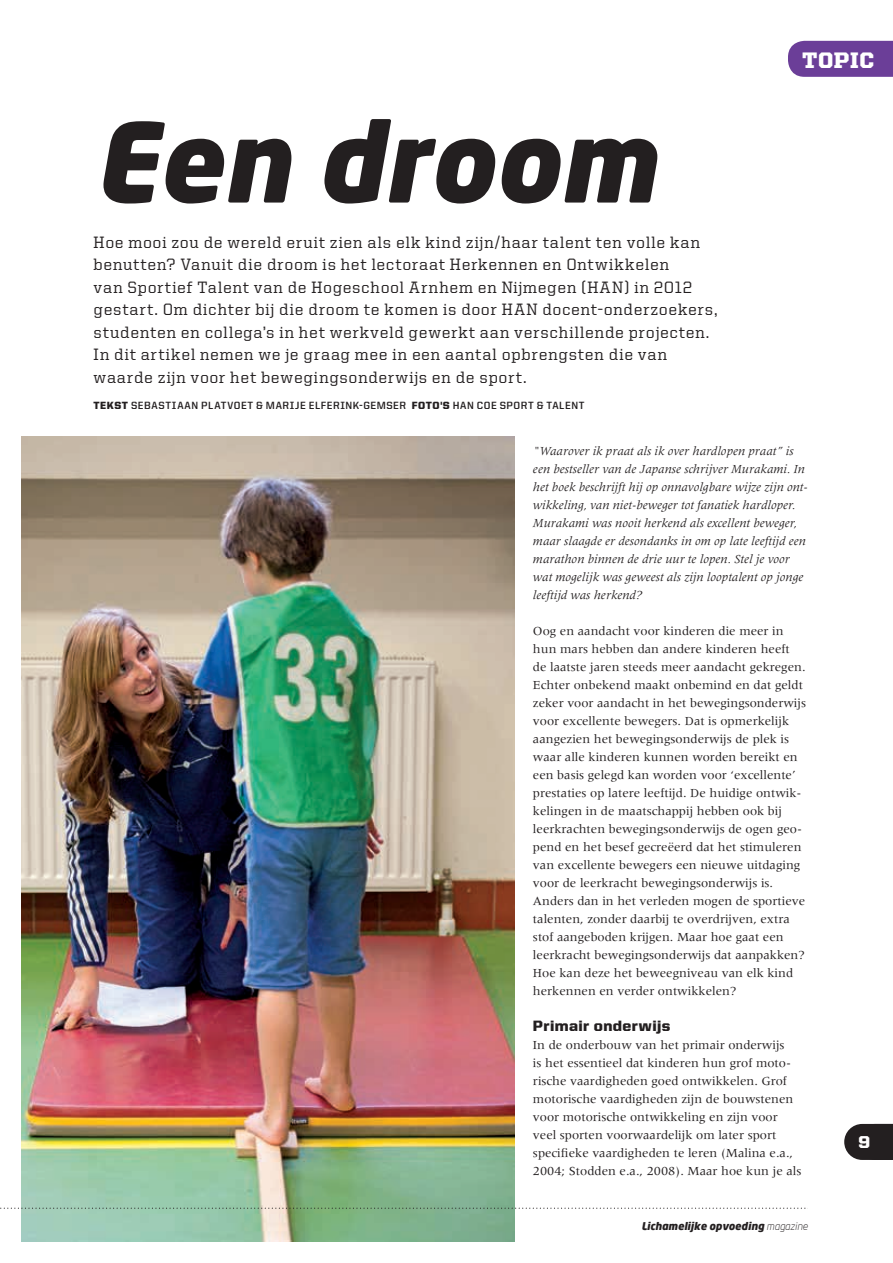
<style>
.page{position:relative;width:893px;height:1263px;background:#fff}
.page>*{position:absolute;margin:0;border:0;box-sizing:border-box;transform-origin:0 0}
.t1{font:italic 900 108px "Neo Sans";color:#231f20}
.t2{font:900 22.5px "United Serif Reg";letter-spacing:.03em;color:#fff}
.t3{font:900 17.25px "United Sans Reg";color:#fff}
.t4{font:500 16.5px/22.5px "United Serif Reg";letter-spacing:.05em;color:#231f20}
.t5{font:900 15px "United Sans Reg";letter-spacing:.025em;color:#231f20}
.t6{font:12.75px/18px "Meridien LT Std";color:#231f20}
.t7{font:italic 12.75px/18px "Meridien LT Std";color:#231f20}
.t8{font:700 10.5px "United Sans Reg";letter-spacing:.055em;color:#231f20}
.t9{font:italic 900 10.5px "Neo Sans";color:#231f20}
.s1{font-weight:900}
.s2{font-weight:300}
</style>
<div class="page">
<img style="left:21px;top:437px;width:494px;height:805px">
<div style="left:788px;top:41px;width:105px;height:36px;background:#6b3e98"></div>
<svg style="left:844px;top:1124px;width:49px;height:36px;background:#353132"></svg>
<svg style="left:0;top:1207px;width:808px;height:2px"></svg>
<h1 class="t1" style="left:94px;top:92px;width:564px">Een droom</h1>
<p class="t4" style="left:94px;top:231px;width:625px">Hoe mooi zou de wereld eruit zien als elk kind zijn/haar talent ten volle kan benutten? Vanuit die droom is het lectoraat Herkennen en Ontwikkelen<br>van Sportief Talent van de Hogeschool Arnhem en Nijmegen (HAN) in 2012 gestart. Om dichter bij die droom te komen is door HAN docent-onderzoekers, studenten en collega’s in het werkveld gewerkt aan verschillende projecten.<br>In dit artikel nemen we je graag mee in een aantal opbrengsten die van waarde zijn voor het bewegingsonderwijs en de sport.</p>
<p class="t8" style="left:94px;top:399px;width:492px"><span class="s1">TEKST</span> SEBASTIAAN PLATVOET &amp; MARIJE ELFERINK-GEMSER <span class="s1">FOTO'S</span> HAN COE SPORT &amp; TALENT</p>
<h2 class="t2" style="left:802px;top:48px;width:74px">TOPIC</h2>
<p class="t7" style="left:533px;top:442px;width:276px">"Waarover ik praat als ik over hardlopen praat’’ is een bestseller van de Japanse schrijver Murakami. In het boek beschrijft hij op onnavolgbare wijze zijn ont&shy;wikkeling, van niet-beweger tot fanatiek hardloper.<br>Murakami was nooit herkend als excellent beweger, maar slaagde er desondanks in om op late leeftijd een marathon binnen de drie uur te lopen. Stel je voor wat mogelijk was geweest als zijn looptalent op jonge leeftijd was herkend?</p>
<p class="t6" style="left:533px;top:621px;width:275px">Oog en aandacht voor kinderen die meer in hun mars hebben dan andere kinderen heeft de laatste jaren steeds meer aandacht gekregen.<br>Echter onbekend maakt onbemind en dat geldt zeker voor aandacht in het bewegingsonderwijs voor excellente bewegers. Dat is opmerkelijk aangezien het bewegingsonderwijs de plek is waar alle kinderen kunnen worden bereikt en een basis gelegd kan worden voor ‘excellente’ prestaties op latere leeftijd. De huidige ontwik&shy;kelingen in de maatschappij hebben ook bij leerkrachten bewegingsonderwijs de ogen geo&shy;pend en het besef gecreëerd dat het stimuleren van excellente bewegers een nieuwe uitdaging voor de leerkracht bewegingsonderwijs is.<br>Anders dan in het verleden mogen de sportieve talenten, zonder daarbij te overdrijven, extra stof aangeboden krijgen. Maar hoe gaat een leerkracht bewegingsonderwijs dat aanpakken?<br>Hoe kan deze het beweegniveau van elk kind herkennen en verder ontwikkelen?</p>
<p class="t5" style="left:533px;top:1017px;width:139px">Primair onderwijs</p>
<p class="t6" style="left:533px;top:1035px;width:270px">In de onderbouw van het primair onderwijs<br>is het essentieel dat kinderen hun grof moto&shy;rische vaardigheden goed ontwikkelen. Grof motorische vaardigheden zijn de bouwstenen voor motorische ontwikkeling en zijn voor veel sporten voorwaardelijk om later sport specifieke vaardigheden te leren (Malina e.a., 2004; Stodden e.a., 2008). Maar hoe kun je als</p>
<p class="t9" style="left:641px;top:1219px;width:168px">Lichamelijke opvoeding <span class="s2">magazine</span></p>
<h3 class="t3" style="left:858px;top:1133px;width:13px">9</h3>
</div>
